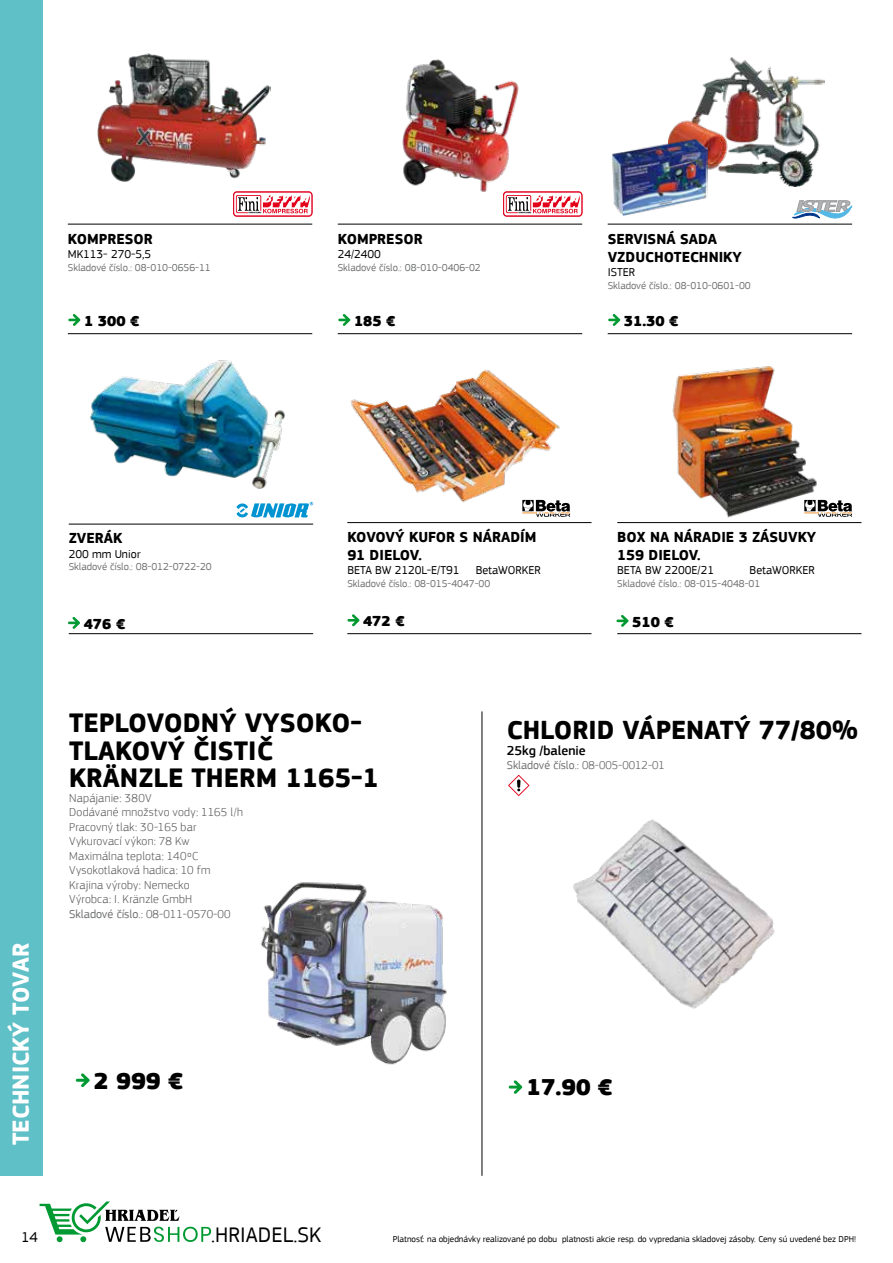
<style>
.page{position:relative;width:893px;height:1263px;background:#fff}
.page>*{position:absolute;margin:0;border:0;box-sizing:border-box;transform-origin:0 0}
.t1{font:700 27.6px/27.6px "PF Square Sans Pro";color:#000}
.t2{font:700 27px "PF Square Sans Pro";color:#000}
.t3{font:900 24.15px "PF Square Sans Pro";color:#000}
.t4{font:700 24px "PF Square Sans Pro";color:#fff}
.t5{font:900 23.7px "PF Square Sans Pro";color:#000}
.t6{font:22.2px "PF Square Sans Pro";color:#000}
.t7{font:700 15px/18px "PF Square Sans Pro";color:#000}
.t8{font:900 15px "PF Square Sans Pro";color:#000}
.t9{font:15px "PF Square Sans Pro";color:#000}
.t10{font:500 13.5px "PF Square Sans Pro";color:#000}
.t11{font:300 12px/14.5px "PF Square Sans Pro";letter-spacing:.015em;color:#58585a}
.t12{font:12px "PF Square Sans Pro";color:#000}
.t13{font:11.85px "PF Square Sans Pro";color:#707172}
.t14{font:10.5px "PF Square Sans Pro";color:#707172}
.t15{font:9px "PF Square Sans Pro";color:#000}
.s1{font-weight:400;color:#707172}
.s2{font-weight:300;color:#58585a}
</style>
<div class="page">
<svg style="left:68px;top:617px;width:12px;height:12px"></svg>
<svg style="left:616px;top:615px;width:12px;height:12px"></svg>
<svg style="left:347px;top:614px;width:12px;height:12px"></svg>
<hr style="left:69px;top:524px;width:244px;height:1px;background:#000">
<hr style="left:69px;top:633px;width:244px;height:1px;background:#000">
<hr style="left:347px;top:522px;width:244px;height:1px;background:#000">
<hr style="left:617px;top:522px;width:244px;height:1px;background:#000">
<hr style="left:347px;top:633px;width:244px;height:1px;background:#000">
<hr style="left:617px;top:633px;width:244px;height:1px;background:#000">
<img style="left:350px;top:369px;width:210px;height:134px">
<img style="left:667px;top:366px;width:152px;height:157px">
<img style="left:90px;top:360px;width:195px;height:129px">
<div style="left:0;top:0;width:43px;height:1176px;background:#5fc0c7"></div>
<hr style="left:68px;top:224px;width:244px;height:1px;background:#000">
<hr style="left:338px;top:224px;width:244px;height:1px;background:#000">
<hr style="left:608px;top:224px;width:244px;height:1px;background:#000">
<hr style="left:68px;top:333px;width:244px;height:1px;background:#000">
<hr style="left:338px;top:333px;width:244px;height:1px;background:#000">
<hr style="left:608px;top:333px;width:244px;height:1px;background:#000">
<svg style="left:68px;top:314px;width:12px;height:12px"></svg>
<svg style="left:338px;top:314px;width:12px;height:12px"></svg>
<svg style="left:608px;top:314px;width:12px;height:12px"></svg>
<img style="left:97px;top:53px;width:174px;height:129px">
<img style="left:402px;top:59px;width:120px;height:135px">
<div style="left:503px;top:192px;width:79px;height:24px;border:1px solid #e2001a;border-radius:4px"></div>
<svg style="left:504px;top:193px;width:77px;height:22px"></svg>
<svg style="left:506px;top:195px;width:74px;height:18px"></svg>
<div style="left:233px;top:192px;width:79px;height:24px;border:1px solid #e2001a;border-radius:4px"></div>
<svg style="left:234px;top:193px;width:77px;height:22px"></svg>
<svg style="left:236px;top:195px;width:74px;height:18px"></svg>
<img style="left:669px;top:58px;width:156px;height:128px">
<img style="left:612px;top:138px;width:95px;height:77px">
<svg style="left:792px;top:200px;width:61px;height:19px"></svg>
<svg style="left:522px;top:500px;width:48px;height:17px"></svg>
<svg style="left:804px;top:500px;width:48px;height:17px"></svg>
<svg style="left:236px;top:502px;width:77px;height:16px"></svg>
<img style="left:260px;top:882px;width:187px;height:183px">
<svg style="left:76px;top:1073px;width:14px;height:14px"></svg>
<hr style="left:482px;top:711px;width:1px;height:465px;background:#000">
<svg style="left:509px;top:1080px;width:13px;height:14px"></svg>
<svg style="left:508px;top:775px;width:22px;height:21px"></svg>
<img style="left:573px;top:819px;width:202px;height:190px">
<svg style="left:40px;top:1201px;width:171px;height:41px"></svg>
<p class="t7" style="left:68px;top:230px;width:86px">KOMPRESOR</p>
<p class="t12" style="left:68px;top:247px;width:85px">MK113- 270-5,5</p>
<p class="t14" style="left:68px;top:261px;width:144px">Skladové číslo.: 08-010-0656-11</p>
<p class="t7" style="left:338px;top:230px;width:86px">KOMPRESOR</p>
<p class="t12" style="left:338px;top:247px;width:45px">24/2400</p>
<p class="t14" style="left:338px;top:261px;width:144px">Skladové číslo.: 08-010-0406-02</p>
<p class="t7" style="left:608px;top:230px;width:136px">SERVISNÁ SADA<br>VZDUCHOTECHNIKY</p>
<p class="t12" style="left:608px;top:265px;width:29px">ISTER</p>
<p class="t14" style="left:608px;top:279px;width:144px">Skladové číslo.: 08-010-0601-00</p>
<p class="t8" style="left:84px;top:311px;width:57px">1 300 €</p>
<p class="t8" style="left:354px;top:311px;width:43px">185 €</p>
<p class="t8" style="left:624px;top:311px;width:56px">31.30 €</p>
<p class="t7" style="left:69px;top:530px;width:55px">ZVERÁK</p>
<p class="t12" style="left:69px;top:547px;width:73px">200 mm Unior</p>
<p class="t14" style="left:69px;top:561px;width:144px">Skladové číslo.: 08-012-0722-20</p>
<p class="t7" style="left:347px;top:528px;width:191px">KOVOVÝ KUFOR S NÁRADÍM<br>91 DIELOV.</p>
<p class="t12" style="left:347px;top:563px;width:114px">BETA BW 2120L-E/T91</p>
<p class="t12" style="left:476px;top:563px;width:67px">BetaWORKER</p>
<p class="t14" style="left:347px;top:577px;width:144px">Skladové číslo.: 08-015-4047-00</p>
<p class="t7" style="left:617px;top:528px;width:201px">BOX NA NÁRADIE 3 ZÁSUVKY<br>159 DIELOV.</p>
<p class="t12" style="left:617px;top:563px;width:98px">BETA BW 2200E/21</p>
<p class="t12" style="left:750px;top:563px;width:67px">BetaWORKER</p>
<p class="t14" style="left:617px;top:577px;width:144px">Skladové číslo.: 08-015-4048-01</p>
<p class="t8" style="left:84px;top:614px;width:43px">476 €</p>
<p class="t8" style="left:363px;top:612px;width:43px">472 €</p>
<p class="t8" style="left:632px;top:612px;width:43px">510 €</p>
<h3 class="t4" style="left:6px;top:1145px;width:204px;rotate:-90deg">TECHNICKÝ TOVAR</h3>
<h1 class="t1" style="left:69px;top:710px;width:311px">TEPLOVODNÝ VYSOKO-<br>TLAKOVÝ ČISTIČ<br>KRÄNZLE THERM 1165-1</h1>
<p class="t11" style="left:69px;top:790px;width:175px">Napájanie: 380V<br>Dodávané množstvo vody: 1165 l/h<br>Pracovný tlak: 30-165 bar<br>Vykurovací výkon: 78 Kw<br>Maximálna teplota: 140ºC<br>Vysokotlaková hadica: 10 fm<br>Krajina výroby: Nemecko<br>Výrobca: I. Kränzle GmbH<br><span class="s1">Skladové číslo.:</span> 08-011-0570-00</p>
<h3 class="t3" style="left:94px;top:1066px;width:91px">2 999 €</h3>
<h2 class="t2" style="left:507px;top:714px;width:353px">CHLORID VÁPENATÝ 77/80%</h2>
<p class="t10" style="left:507px;top:743px;width:80px">25kg /balenie</p>
<p class="t13" style="left:507px;top:759px;width:160px">Skladové číslo.: <span class="s2">08-005-0012-01</span></p>
<h3 class="t5" style="left:526px;top:1072px;width:88px">17.90 €</h3>
<p class="t9" style="left:21px;top:1228px;width:18px">14</p>
<h3 class="t6" style="left:211px;top:1221px;width:112px">.HRIADEL.SK</h3>
<p class="t15" style="left:393px;top:1233px;width:465px">Platnosť: na objednávky realizované po dobu platnosti akcie resp. do vypredania skladovej zásoby. Ceny sú uvedené bez DPH!</p>
</div>
